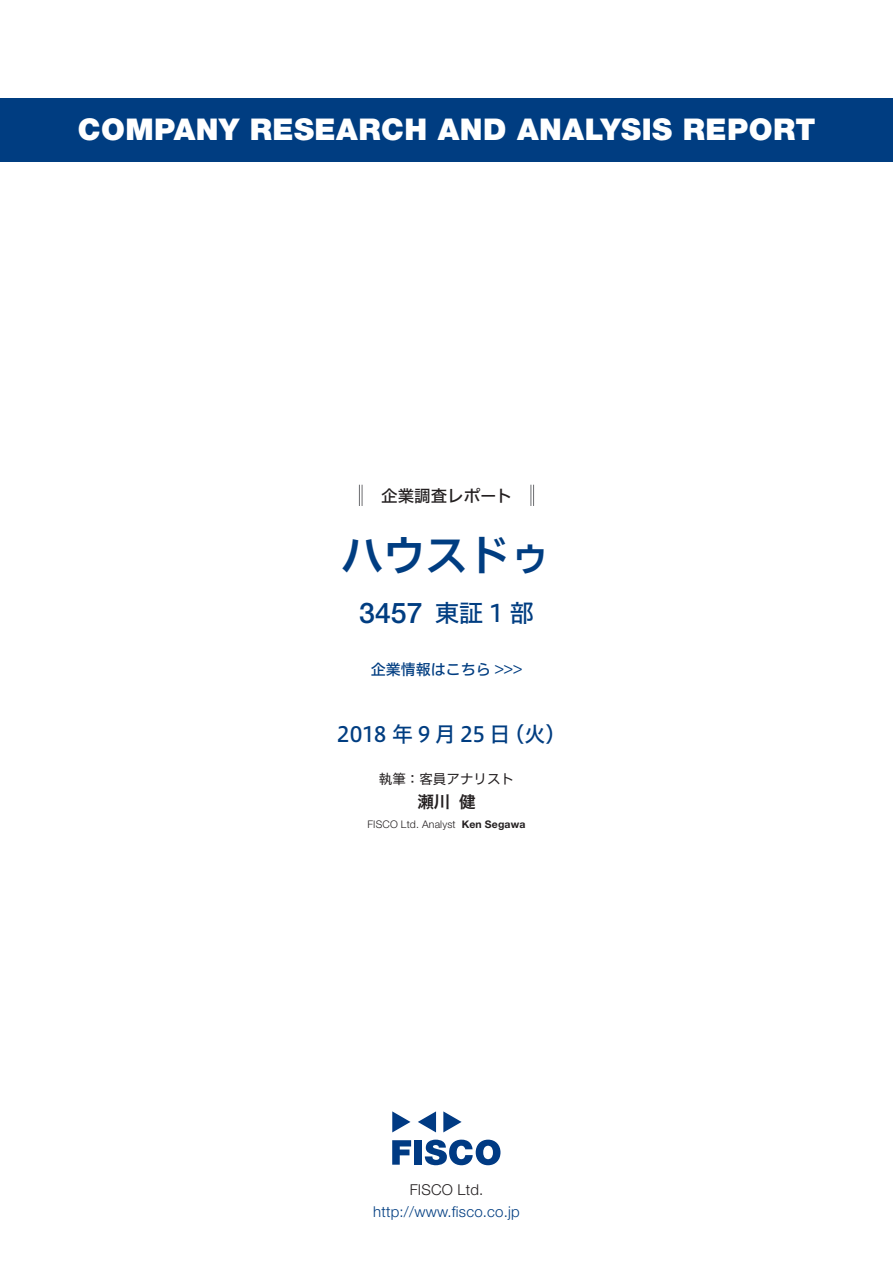
<style>
.page{position:relative;width:893px;height:1263px;background:#fff}
.page>*{position:absolute;margin:0;border:0;box-sizing:border-box;transform-origin:0 0}
.t1{font:42px "Hiragino UD Sans F Std N W6";color:#003d81}
.t2{font:900 30px "Helvetica Neue LT Std";letter-spacing:.015em;color:#fff}
.t3{font:500 28.5px "Helvetica Neue LT Std";color:#003d81}
.t4{font:24px "Hiragino UD Sans F Std N W5";color:#003d81}
.t5{font:21px "Hiragino UD Sans F Std N W5";letter-spacing:.2em;color:#003d81}
.t6{font:16.5px "Hiragino UD Sans F Std N W5";color:#231f20}
.t7{font:16.5px "Hiragino UD Sans F Std N W6";color:#231f20}
.t8{font:300 15px "Helvetica Neue LT Std";letter-spacing:.015em;color:#003d81}
.t9{font:15px "Hiragino UD Sans F Std N W5";color:#003d81}
.t10{font:300 15px "Helvetica Neue LT Std";letter-spacing:.015em;color:#231f20}
.t11{font:13.5px "Hiragino UD Sans F Std N W4";color:#231f20}
.t12{font:300 10.5px "Helvetica Neue LT Std";letter-spacing:.015em;color:#231f20}
.t13{font:700 10.5px "Helvetica Neue LT Std";letter-spacing:.015em;color:#231f20}
</style>
<div class="page">
<svg style="left:392px;top:1140px;width:19px;height:25px"></svg>
<div style="left:414px;top:1140px;width:8px;height:25px;background:#003a83"></div>
<svg style="left:425px;top:1139px;width:75px;height:26px"></svg>
<svg style="left:392px;top:1111px;width:18px;height:21px"></svg>
<svg style="left:443px;top:1111px;width:19px;height:21px"></svg>
<svg style="left:418px;top:1111px;width:18px;height:21px"></svg>
<div style="left:0;top:98px;width:893px;height:64px;background:#003d81"></div>
<svg style="left:359px;top:485px;width:4px;height:21px"></svg>
<svg style="left:531px;top:485px;width:3px;height:21px"></svg>
<p class="t2" style="left:78px;top:112px;width:739px">COMPANY RESEARCH AND ANALYSIS REPORT</p>
<p class="t6" style="left:365px;top:483px;width:149px">　企業調査レポート</p>
<h1 class="t1" style="left:341px;top:523px;width:212px">ハウスドゥ</h1>
<p class="t3" style="left:359px;top:596px;width:65px">3457</p>
<p class="t4" style="left:435px;top:594px;width:100px">東証1部</p>
<p class="t9" style="left:371px;top:658px;width:153px">企業情報はこちら &lt;&lt;&lt;</p>
<p class="t5" style="left:337px;top:718px;width:175px">2018年9月25日</p>
<p class="t5" style="left:503px;top:718px;width:65px">（火(</p>
<p class="t11" style="left:379px;top:768px;width:137px">執筆：客員アナリスト</p>
<p class="t7" style="left:459px;top:789px;width:18px">健</p>
<p class="t7" style="left:417px;top:789px;width:34px">瀬川</p>
<p class="t13" style="left:462px;top:818px;width:65px">Ken Segawa</p>
<p class="t12" style="left:368px;top:818px;width:90px">FISCO Ltd. Analyst</p>
<p class="t10" style="left:410px;top:1180px;width:75px">FISCO Ltd.</p>
<p class="t8" style="left:373px;top:1202px;width:148px">http://www.fisco.co j p.</p>
</div>
